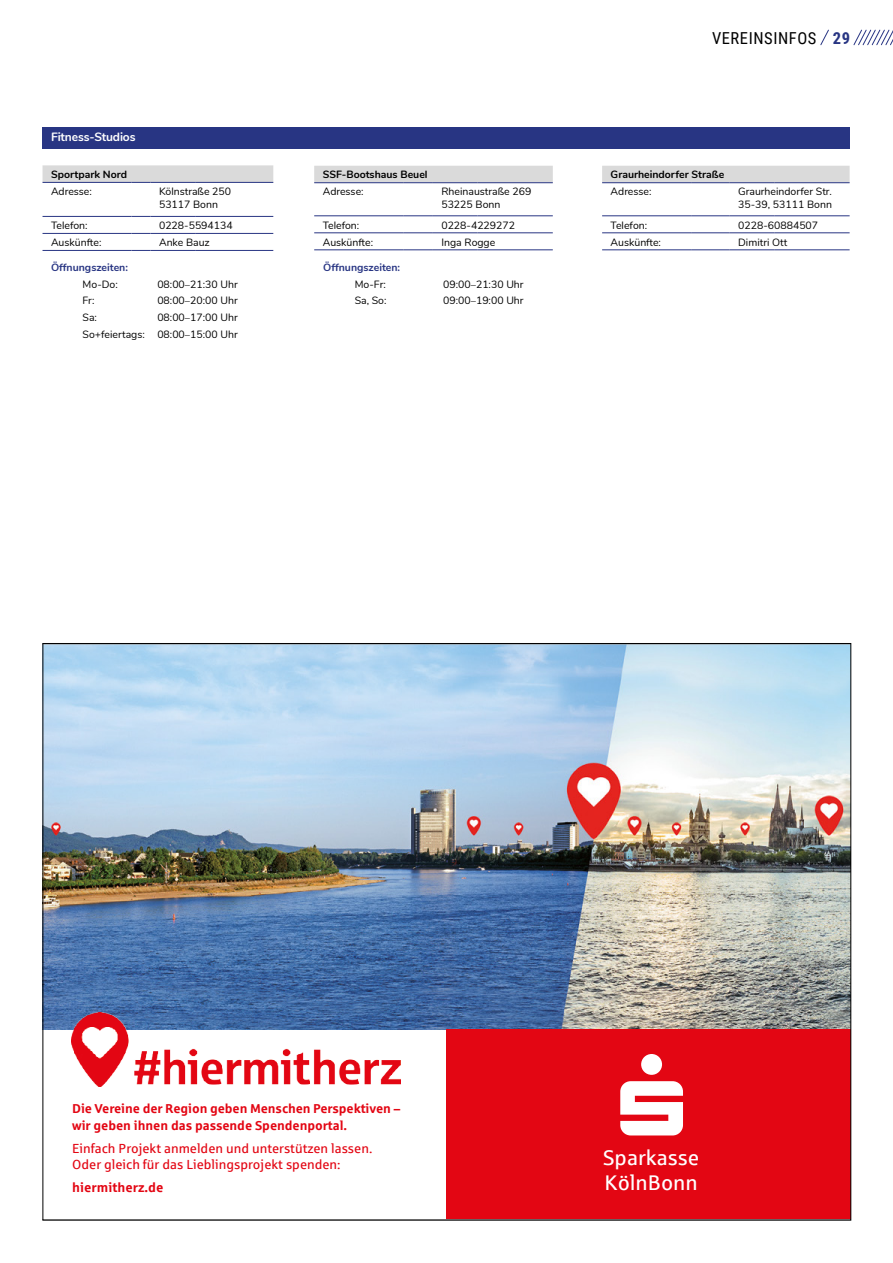
<style>
.page{position:relative;width:893px;height:1263px;background:#fff}
.page>*{position:absolute;margin:0;border:0;box-sizing:border-box;transform-origin:0 0}
.t1{font:21.3px/25.5px "Sparkasse Rg";color:#fff}
.t2{font:16.5px "Roboto Condensed";letter-spacing:.035em;color:#000}
.t3{font:13.2px/16.2px "Sparkasse Rg";color:#e30613}
.t4{font:700 13.2px "Sparkasse Rg";color:#e30613}
.t5{font:700 12.9px/16.8px "Sparkasse Rg";letter-spacing:-.01em;color:#e30613}
.t6{font:700 12px "Nunito";letter-spacing:-.01em;color:#fff}
.t7{font:10.5px/12.6px "Nunito";color:#000}
.t8{font:700 10.5px "Nunito";color:#000}
.t9{font:700 10.5px "Nunito";color:#283583}
.s1{font-weight:700;color:#283583}
</style>
<div class="page">
<div style="left:43px;top:127px;width:807px;height:22px;background:#283583"></div>
<svg style="left:43px;top:165px;width:230px;height:18px;background:#d5d5d8"></svg>
<hr style="left:151px;top:182px;width:44px;height:1px;background:#283583">
<hr style="left:195px;top:182px;width:78px;height:1px;background:#283583">
<hr style="left:43px;top:216px;width:89px;height:1px;background:#283583">
<svg style="left:132px;top:216px;width:19px;height:1px"></svg>
<hr style="left:151px;top:216px;width:44px;height:1px;background:#283583">
<hr style="left:195px;top:216px;width:78px;height:1px;background:#283583">
<hr style="left:43px;top:233px;width:89px;height:1px;background:#283583">
<svg style="left:132px;top:233px;width:19px;height:1px"></svg>
<hr style="left:151px;top:233px;width:44px;height:1px;background:#283583">
<hr style="left:195px;top:233px;width:78px;height:1px;background:#283583">
<hr style="left:43px;top:250px;width:89px;height:1px;background:#283583">
<svg style="left:132px;top:250px;width:19px;height:1px"></svg>
<hr style="left:151px;top:250px;width:44px;height:1px;background:#283583">
<hr style="left:195px;top:250px;width:78px;height:1px;background:#283583">
<div style="left:314px;top:166px;width:239px;height:16px;background:#dadada"></div>
<hr style="left:314px;top:182px;width:89px;height:1px;background:#283583">
<hr style="left:403px;top:182px;width:30px;height:1px;background:#283583">
<hr style="left:433px;top:182px;width:44px;height:1px;background:#283583">
<hr style="left:477px;top:182px;width:76px;height:1px;background:#283583">
<hr style="left:314px;top:216px;width:89px;height:1px;background:#283583">
<hr style="left:403px;top:216px;width:30px;height:1px;background:#283583">
<hr style="left:433px;top:216px;width:44px;height:1px;background:#283583">
<hr style="left:477px;top:216px;width:76px;height:1px;background:#283583">
<hr style="left:314px;top:233px;width:89px;height:1px;background:#283583">
<hr style="left:403px;top:233px;width:30px;height:1px;background:#283583">
<hr style="left:433px;top:233px;width:44px;height:1px;background:#283583">
<hr style="left:477px;top:233px;width:76px;height:1px;background:#283583">
<hr style="left:314px;top:250px;width:89px;height:1px;background:#283583">
<hr style="left:403px;top:250px;width:30px;height:1px;background:#283583">
<hr style="left:433px;top:250px;width:44px;height:1px;background:#283583">
<hr style="left:477px;top:250px;width:76px;height:1px;background:#283583">
<div style="left:602px;top:166px;width:248px;height:16px;background:#dadada"></div>
<hr style="left:602px;top:182px;width:89px;height:1px;background:#283583">
<hr style="left:691px;top:182px;width:39px;height:1px;background:#283583">
<hr style="left:730px;top:182px;width:44px;height:1px;background:#283583">
<hr style="left:774px;top:182px;width:76px;height:1px;background:#283583">
<hr style="left:602px;top:216px;width:89px;height:1px;background:#283583">
<hr style="left:691px;top:216px;width:39px;height:1px;background:#283583">
<hr style="left:730px;top:216px;width:44px;height:1px;background:#283583">
<hr style="left:774px;top:216px;width:76px;height:1px;background:#283583">
<hr style="left:602px;top:233px;width:89px;height:1px;background:#283583">
<hr style="left:691px;top:233px;width:39px;height:1px;background:#283583">
<hr style="left:730px;top:233px;width:44px;height:1px;background:#283583">
<hr style="left:774px;top:233px;width:76px;height:1px;background:#283583">
<hr style="left:602px;top:250px;width:89px;height:1px;background:#283583">
<hr style="left:691px;top:250px;width:39px;height:1px;background:#283583">
<hr style="left:730px;top:250px;width:44px;height:1px;background:#283583">
<hr style="left:774px;top:250px;width:76px;height:1px;background:#283583">
<img style="left:45px;top:645px;width:804px;height:573px">
<svg style="left:853px;top:29px;width:40px;height:17px"></svg>
<svg style="left:820px;top:29px;width:9px;height:17px"></svg>
<div style="left:620px;top:1054px;width:63px;height:81px;background:#e30613"></div>
<p class="t6" style="left:51px;top:128px;width:86px">Fitness-Studios</p>
<p class="t8" style="left:51px;top:167px;width:77px">Sportpark Nord</p>
<p class="t7" style="left:51px;top:185px;width:42px">Adresse:</p>
<p class="t7" style="left:159px;top:185px;width:74px">Kölnstraße 250<br>53117 Bonn</p>
<p class="t7" style="left:51px;top:219px;width:38px">Telefon:</p>
<p class="t7" style="left:159px;top:219px;width:75px">0228-5594134</p>
<p class="t7" style="left:51px;top:236px;width:52px">Auskünfte:</p>
<p class="t7" style="left:159px;top:236px;width:52px">Anke Bauz</p>
<p class="t9" style="left:51px;top:259px;width:79px">Öffnungszeiten:</p>
<p class="t7" style="left:83px;top:277px;width:37px">Mo-Do:</p>
<p class="t7" style="left:157px;top:277px;width:82px">08:00–21:30 Uhr</p>
<p class="t7" style="left:83px;top:294px;width:13px">Fr:</p>
<p class="t7" style="left:157px;top:294px;width:82px">08:00–20:00 Uhr</p>
<p class="t7" style="left:83px;top:311px;width:16px">Sa:</p>
<p class="t7" style="left:83px;top:309px;width:157px;line-height:16.8px;text-align:right">08:00–17:00 Uhr<br>So+feiertags: 08:00–15:00 Uhr</p>
<p class="t8" style="left:323px;top:167px;width:106px">SSF-Bootshaus Beuel</p>
<p class="t7" style="left:323px;top:185px;width:42px">Adresse:</p>
<p class="t7" style="left:441px;top:185px;width:91px">Rheinaustraße 269<br>53225 Bonn</p>
<p class="t7" style="left:323px;top:218px;width:38px">Telefon:</p>
<p class="t7" style="left:441px;top:218px;width:75px">0228-4229272</p>
<p class="t7" style="left:323px;top:235px;width:52px">Auskünfte:</p>
<p class="t7" style="left:441px;top:235px;width:55px">Inga Rogge</p>
<p class="t9" style="left:323px;top:259px;width:79px">Öffnungszeiten:</p>
<p class="t7" style="left:355px;top:277px;width:33px">Mo-Fr:</p>
<p class="t7" style="left:443px;top:277px;width:82px">09:00–21:30 Uhr</p>
<p class="t7" style="left:355px;top:294px;width:33px">Sa, So:</p>
<p class="t7" style="left:443px;top:294px;width:82px">09:00–19:00 Uhr</p>
<h2 class="t2" style="left:712px;top:26px;width:140px">VEREINSINFOS <span class="s1">29</span></h2>
<p class="t8" style="left:611px;top:167px;width:115px">Graurheindorfer Straße</p>
<p class="t7" style="left:611px;top:185px;width:42px">Adresse:</p>
<p class="t7" style="left:738px;top:185px;width:95px">Graurheindorfer Str.<br>35-39, 53111 Bonn</p>
<p class="t7" style="left:611px;top:218px;width:38px">Telefon:</p>
<p class="t7" style="left:738px;top:218px;width:82px">0228-60884507</p>
<p class="t7" style="left:611px;top:235px;width:52px">Auskünfte:</p>
<p class="t7" style="left:738px;top:235px;width:51px">Dimitri Ott</p>
<p class="t5" style="left:72px;top:1100px;width:329px">Die Vereine der Region geben Menschen Perspektiven – wir geben ihnen das passende Spendenportal.</p>
<p class="t3" style="left:72px;top:1140px;width:302px">Einfach Projekt anmelden und unterstützen lassen.<br>Oder gleich für das Lieblingsprojekt spenden:</p>
<p class="t4" style="left:72px;top:1178px;width:93px">hiermitherz.de</p>
<h1 class="t1" style="left:603px;top:1144px;width:98px">Sparkasse<br>KölnBonn</h1>
</div>
